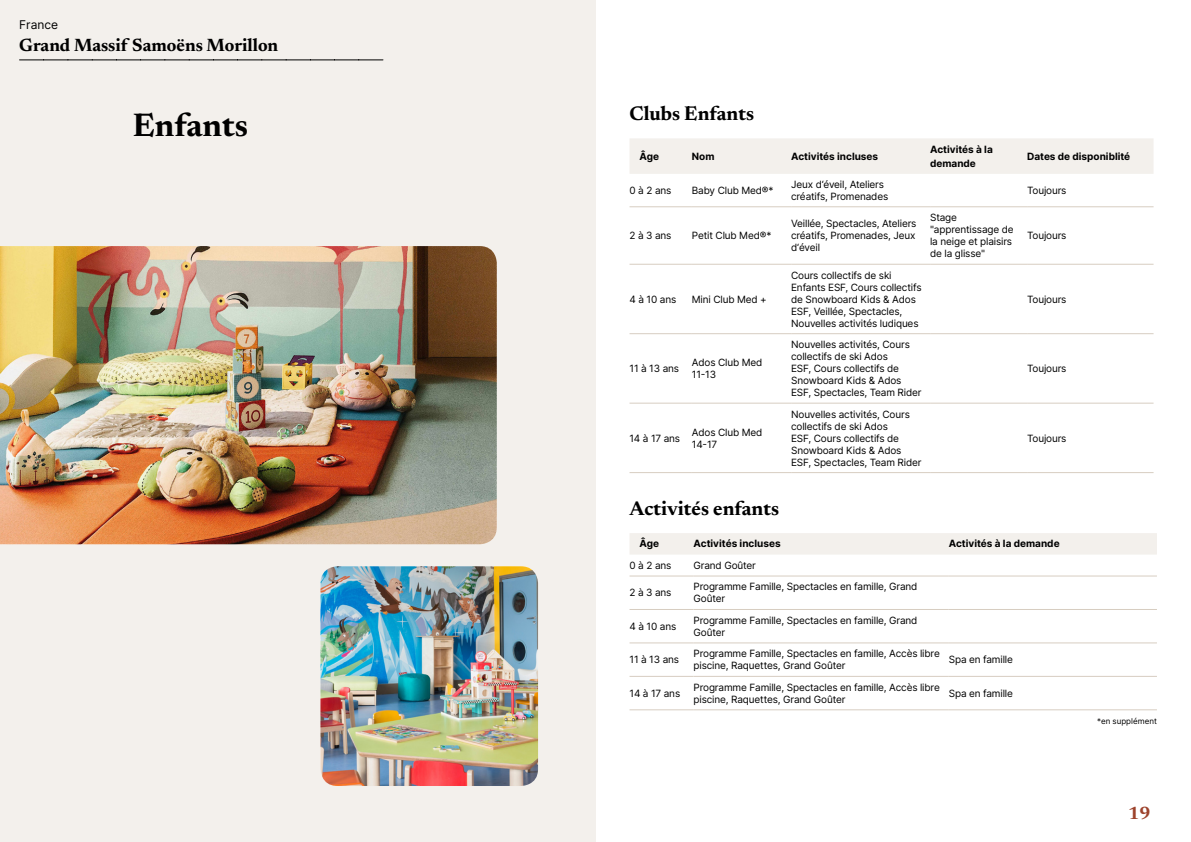
<style>
.page{position:relative;width:1191px;height:842px;background:#fff}
.page>*{position:absolute;margin:0;border:0;box-sizing:border-box;transform-origin:0 0}
.t1{font:700 33px "Newsreader 24 pt";color:#000}
.t2{font:700 20px "Newsreader 24 pt";color:#000}
.t3{font:700 18px "Newsreader 24 pt";color:#000}
.t4{font:700 18px "Newsreader 24 pt";color:#9d432c}
.t5{font:12px "Inter";color:#000}
.t6{font:10px/12px "Inter";letter-spacing:-.015em;color:#000}
.t7{font:700 10px/14px "Inter";color:#000}
.t8{font:8px "Inter";color:#000}
</style>
<div class="page">
<div style="left:0;top:0;width:595px;height:842px;background:#f3f0ec"></div>
<img style="left:0;top:246px;width:497px;height:298px">
<img style="left:320px;top:566px;width:218px;height:220px">
<svg style="left:20px;top:60px;width:363px;height:1px"></svg>
<div style="left:630px;top:138px;width:523px;height:36px;background:#f3f0ec"></div>
<hr style="left:629px;top:206px;width:63px;height:1px;background:#d7cdc1">
<hr style="left:692px;top:206px;width:99px;height:1px;background:#d7cdc1">
<hr style="left:791px;top:206px;width:139px;height:1px;background:#d7cdc1">
<hr style="left:930px;top:206px;width:97px;height:1px;background:#d7cdc1">
<hr style="left:1027px;top:206px;width:126px;height:1px;background:#d7cdc1">
<hr style="left:629px;top:264px;width:63px;height:1px;background:#d7cdc1">
<hr style="left:692px;top:264px;width:99px;height:1px;background:#d7cdc1">
<hr style="left:791px;top:264px;width:139px;height:1px;background:#d7cdc1">
<hr style="left:930px;top:264px;width:97px;height:1px;background:#d7cdc1">
<hr style="left:1027px;top:264px;width:126px;height:1px;background:#d7cdc1">
<hr style="left:629px;top:333px;width:63px;height:1px;background:#d7cdc1">
<hr style="left:692px;top:333px;width:99px;height:1px;background:#d7cdc1">
<hr style="left:791px;top:333px;width:139px;height:1px;background:#d7cdc1">
<hr style="left:930px;top:333px;width:97px;height:1px;background:#d7cdc1">
<hr style="left:1027px;top:333px;width:126px;height:1px;background:#d7cdc1">
<hr style="left:629px;top:403px;width:63px;height:1px;background:#d7cdc1">
<hr style="left:692px;top:403px;width:99px;height:1px;background:#d7cdc1">
<hr style="left:791px;top:403px;width:139px;height:1px;background:#d7cdc1">
<hr style="left:930px;top:403px;width:97px;height:1px;background:#d7cdc1">
<hr style="left:1027px;top:403px;width:126px;height:1px;background:#d7cdc1">
<hr style="left:629px;top:472px;width:63px;height:1px;background:#d7cdc1">
<hr style="left:692px;top:472px;width:99px;height:1px;background:#d7cdc1">
<hr style="left:791px;top:472px;width:139px;height:1px;background:#d7cdc1">
<hr style="left:930px;top:472px;width:97px;height:1px;background:#d7cdc1">
<hr style="left:1027px;top:472px;width:126px;height:1px;background:#d7cdc1">
<div style="left:630px;top:533px;width:527px;height:22px;background:#f3f0ec"></div>
<hr style="left:629px;top:575px;width:64px;height:1px;background:#d7cdc1">
<hr style="left:693px;top:575px;width:255px;height:1px;background:#d7cdc1">
<hr style="left:948px;top:575px;width:209px;height:1px;background:#d7cdc1">
<hr style="left:629px;top:609px;width:64px;height:1px;background:#d7cdc1">
<hr style="left:693px;top:609px;width:255px;height:1px;background:#d7cdc1">
<hr style="left:948px;top:609px;width:209px;height:1px;background:#d7cdc1">
<hr style="left:629px;top:642px;width:64px;height:1px;background:#d7cdc1">
<hr style="left:693px;top:642px;width:255px;height:1px;background:#d7cdc1">
<hr style="left:948px;top:642px;width:209px;height:1px;background:#d7cdc1">
<hr style="left:629px;top:676px;width:64px;height:1px;background:#d7cdc1">
<hr style="left:693px;top:676px;width:255px;height:1px;background:#d7cdc1">
<hr style="left:948px;top:676px;width:209px;height:1px;background:#d7cdc1">
<hr style="left:629px;top:709px;width:64px;height:1px;background:#d7cdc1">
<hr style="left:693px;top:709px;width:255px;height:1px;background:#d7cdc1">
<hr style="left:948px;top:709px;width:209px;height:1px;background:#d7cdc1">
<p class="t5" style="left:19px;top:15px;width:40px">France</p>
<h3 class="t3" style="left:19px;top:32px;width:260px">Grand Massif Samoëns Morillon</h3>
<h1 class="t1" style="left:133px;top:101px;width:117px">Enfants</h1>
<h2 class="t2" style="left:629px;top:99px;width:126px">Clubs Enfants</h2>
<p class="t7" style="left:639px;top:149px;width:21px">Âge</p>
<p class="t7" style="left:692px;top:149px;width:24px">Nom</p>
<p class="t7" style="left:791px;top:149px;width:88px">Activités incluses</p>
<p class="t7" style="left:930px;top:142px;width:64px">Activités à la demande</p>
<p class="t7" style="left:1027px;top:149px;width:105px">Dates de disponiblité</p>
<p class="t6" style="left:629px;top:184px;width:43px">0 à 2 ans</p>
<p class="t6" style="left:692px;top:184px;width:83px">Baby Club Med®*</p>
<p class="t6" style="left:791px;top:178px;width:99px">Jeux d‘éveil, Ateliers créatifs, Promenades</p>
<p class="t6" style="left:1027px;top:184px;width:41px">Toujours</p>
<p class="t6" style="left:629px;top:229px;width:43px">2 à 3 ans</p>
<p class="t6" style="left:692px;top:229px;width:81px">Petit Club Med®*</p>
<p class="t6" style="left:791px;top:217px;width:127px;text-align:justify">Veillée, Spectacles, Ateliers créatifs, Promenades, Jeux d‘éveil</p>
<p class="t6" style="left:930px;top:211px;width:85px">Stage "apprentissage de la neige et plaisirs de la glisse"</p>
<p class="t6" style="left:1027px;top:229px;width:41px">Toujours</p>
<p class="t6" style="left:629px;top:293px;width:48px">4 à 10 ans</p>
<p class="t6" style="left:692px;top:293px;width:76px">Mini Club Med +</p>
<p class="t6" style="left:791px;top:269px;width:132px">Cours collectifs de ski<br>Enfants ESF, Cours collectifs de Snowboard Kids &amp; Ados<br>ESF, Veillée, Spectacles,<br>Nouvelles activités ludiques</p>
<p class="t6" style="left:1027px;top:293px;width:41px">Toujours</p>
<p class="t6" style="left:629px;top:362px;width:51px">11 à 13 ans</p>
<p class="t6" style="left:692px;top:356px;width:72px">Ados Club Med<br>11-13</p>
<p class="t6" style="left:791px;top:338px;width:132px">Nouvelles activités, Cours collectifs de ski Ados<br>ESF, Cours collectifs de<br>Snowboard Kids &amp; Ados<br>ESF, Spectacles, Team Rider</p>
<p class="t6" style="left:1027px;top:362px;width:41px">Toujours</p>
<p class="t6" style="left:629px;top:432px;width:52px">14 à 17 ans</p>
<p class="t6" style="left:692px;top:426px;width:72px">Ados Club Med<br>14-17</p>
<p class="t6" style="left:791px;top:408px;width:132px">Nouvelles activités, Cours collectifs de ski Ados<br>ESF, Cours collectifs de<br>Snowboard Kids &amp; Ados<br>ESF, Spectacles, Team Rider</p>
<p class="t6" style="left:1027px;top:432px;width:41px">Toujours</p>
<h2 class="t2" style="left:629px;top:494px;width:151px">Activités enfants</h2>
<p class="t7" style="left:639px;top:537px;width:21px">Âge</p>
<p class="t7" style="left:693px;top:537px;width:88px">Activités incluses</p>
<p class="t7" style="left:948px;top:537px;width:112px">Activités à la demande</p>
<p class="t6" style="left:629px;top:559px;width:43px">0 à 2 ans</p>
<p class="t6" style="left:693px;top:559px;width:64px">Grand Goûter</p>
<p class="t6" style="left:629px;top:586px;width:43px">2 à 3 ans</p>
<p class="t6" style="left:693px;top:580px;width:225px">Programme Famille, Spectacles en famille, Grand<br>Goûter</p>
<p class="t6" style="left:629px;top:620px;width:48px">4 à 10 ans</p>
<p class="t6" style="left:693px;top:614px;width:225px">Programme Famille, Spectacles en famille, Grand<br>Goûter</p>
<p class="t6" style="left:629px;top:653px;width:51px">11 à 13 ans</p>
<p class="t6" style="left:693px;top:647px;width:248px">Programme Famille, Spectacles en famille, Accès libre piscine, Raquettes, Grand Goûter</p>
<p class="t6" style="left:948px;top:653px;width:66px">Spa en famille</p>
<p class="t6" style="left:629px;top:687px;width:52px">14 à 17 ans</p>
<p class="t6" style="left:693px;top:681px;width:248px">Programme Famille, Spectacles en famille, Accès libre piscine, Raquettes, Grand Goûter</p>
<p class="t6" style="left:948px;top:687px;width:66px">Spa en famille</p>
<p class="t8" style="left:1097px;top:716px;width:61px">*en supplément</p>
<h3 class="t4" style="left:1128px;top:800px;width:24px">19</h3>
</div>
